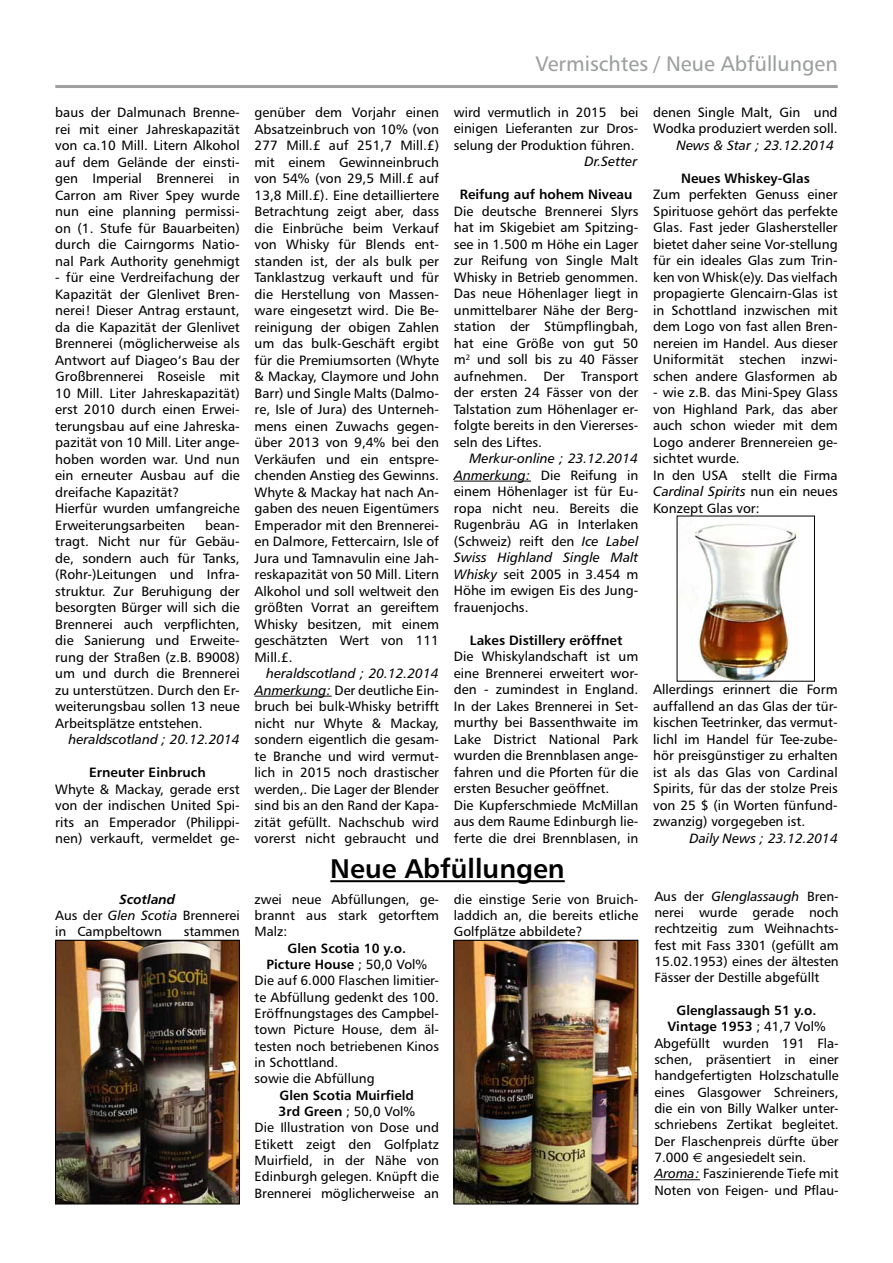
<style>
.page{position:relative;width:893px;height:1263px;background:#fff}
.page>*{position:absolute;margin:0;border:0;box-sizing:border-box;transform-origin:0 0}
.t1{font:27px "Frutiger Bold A";color:#000}
.t2{font:21px "Frutiger A";color:#9c9e9f}
.t3{font:13.5px/16.5px "Frutiger A";color:#000;text-align:justify}
.t4{font:13.5px "Frutiger Italic A";color:#000}
.t5{font:13.5px "Frutiger Bold A";color:#000}
.t6{font:13.35px/16.4px "Frutiger A";color:#000}
.t7{font:13.35px/16.4px "Frutiger Bold A";color:#000;text-align:center}
.t8{font:13.35px "Frutiger Italic A";color:#000}
.t9{font:13.35px "Frutiger Bold Italic A";color:#000}
.s1{font-family:"Frutiger Italic A"}
.s2{font-family:"Frutiger A"}
.s3{font-family:"Frutiger Bold A"}
.s4{font-family:"Euro Sans"}
</style>
<div class="page">
<hr style="left:55px;top:85px;width:783px;height:3px;background:#9c9e9f">
<hr style="left:330px;top:880px;width:235px;height:2px;background:#000">
<hr style="left:654px;top:1179px;width:46px;height:1px;background:#000">
<hr style="left:255px;top:696px;width:77px;height:1px;background:#000">
<hr style="left:454px;top:481px;width:77px;height:1px;background:#000">
<img style="left:693px;top:524px;width:104px;height:156px">
<img style="left:57px;top:942px;width:181px;height:260px">
<div style="left:55px;top:940px;width:185px;height:264px;border:1px solid #000"></div>
<img style="left:455px;top:942px;width:181px;height:260px">
<div style="left:453px;top:940px;width:185px;height:264px;border:1px solid #000"></div>
<p class="t3" style="left:55px;top:104px;width:186px">baus der Dalmunach Brenne&shy;rei mit einer Jahreskapazität von ca.10 Mill. Litern Alkohol auf dem Gelände der einsti&shy;gen Imperial Brennerei in Carron am River Spey wurde nun eine planning permissi&shy;on (1. Stufe für Bauarbeiten) durch die Cairngorms Natio&shy;nal Park Authority genehmigt</p>
<p class="t3" style="left:55px;top:269px;width:186px;text-align:left">- für eine Verdreifachung der<br>Kapazität der Glenlivet Bren&shy;nerei! Dieser Antrag erstaunt, da die Kapazität der Glenlivet<br>Brennerei (möglicherweise als<br>Antwort auf Diageo‘s Bau der<br>Großbrennerei Roseisle mit<br>10 Mill. Liter Jahreskapazität) erst 2010 durch einen Erwei&shy;terungsbau auf eine Jahreska&shy;pazität von 10 Mill. Liter ange&shy;hoben worden war. Und nun ein erneuter Ausbau auf die dreifache Kapazität?<br>Hierfür wurden umfangreiche<br>Erweiterungsarbeiten</p>
<p class="t3" style="left:55px;top:516px;width:186px;text-indent:150px">bean&shy;tragt. Nicht nur für Gebäu&shy;de, sondern auch für Tanks, (Rohr-)Leitungen und Infra&shy;struktur. Zur Beruhigung der besorgten Bürger will sich die Brennerei auch verpflichten, die Sanierung und Erweite&shy;rung der Straßen (z.B. B9008) um und durch die Brennerei zu unterstützen. Durch den Er&shy;weiterungsbau sollen 13 neue Arbeitsplätze entstehen.</p>
<p class="t4" style="left:69px;top:731px;width:173px">heraldscotland ; 20.12.2014</p>
<p class="t5" style="left:89px;top:764px;width:118px">Erneuter Einbruch</p>
<p class="t3" style="left:55px;top:780px;width:186px">Whyte &amp; Mackay, gerade erst von der indischen United Spi&shy;rits an Emperador (Philippi&shy;nen) verkauft, vermeldet ge-</p>
<p class="t9" style="left:120px;top:891px;width:57px">Scotland</p>
<p class="t6" style="left:55px;top:907px;width:186px">Aus der <span class="s1">Glen Scotia</span> Brennerei in Campbeltown</p>
<p class="t6" style="left:184px;top:923px;width:57px">stammen</p>
<p class="t3" style="left:255px;top:104px;width:186px">genüber dem Vorjahr einen Absatzeinbruch von 10% (von 277 Mill.£ auf 251,7 Mill.£) mit einem Gewinneinbruch von 54% (von 29,5 Mill.£ auf 13,8 Mill.£). Eine detailliertere Betrachtung zeigt aber, dass die Einbrüche beim Verkauf von Whisky für Blends ent&shy;standen ist, der als bulk per Tanklastzug verkauft und für die Herstellung von Massen&shy;ware eingesetzt wird. Die Be&shy;reinigung der obigen Zahlen um das bulk-Geschäft ergibt für die Premiumsorten (Whyte &amp; Mackay, Claymore und John Barr) und Single Malts (Dalmo&shy;re, Isle of Jura) des Unterneh&shy;mens einen Zuwachs gegen&shy;über 2013 von 9,4% bei den Verkäufen und ein entspre&shy;chenden Anstieg des Gewinns.<br>Whyte &amp; Mackay hat nach An&shy;gaben des neuen Eigentümers Emperador mit den Brennerei&shy;en Dalmore, Fettercairn, Isle of Jura und Tamnavulin eine Jah&shy;reskapazität von 50 Mill. Litern Alkohol und soll weltweit den größten Vorrat an gereiftem Whisky besitzen, mit einem geschätzten Wert von 111<br>Mill.£.</p>
<p class="t4" style="left:266px;top:665px;width:174px">heraldscotland ; 20.12.2014</p>
<p class="t3" style="left:255px;top:681px;width:186px"><span class="s1">Anmerkung:</span> Der deutliche Ein&shy;bruch bei bulk-Whisky betrifft nicht nur Whyte &amp; Mackay, sondern eigentlich die gesam&shy;te Branche und wird vermut&shy;lich in 2015 noch drastischer werden,. Die Lager der Blender sind bis an den Rand der Kapa&shy;zität gefüllt. Nachschub wird vorerst nicht gebraucht und</p>
<h2 class="t2" style="left:535px;top:51px;width:304px">Vermischtes / Neue Abfüllungen</h2>
<p class="t3" style="left:454px;top:103px;width:186px">wird vermutlich in 2015 bei einigen Lieferanten zur Dros&shy;selung der Produktion führen.</p>
<p class="t4" style="left:584px;top:153px;width:54px">Dr.Setter</p>
<p class="t5" style="left:460px;top:186px;width:174px">Reifung auf hohem Niveau</p>
<p class="t3" style="left:454px;top:202px;width:186px">Die deutsche Brennerei Slyrs hat im Skigebiet am Spitzing&shy;see in 1.500 m Höhe ein Lager zur Reifung von Single Malt Whisky in Betrieb genommen.<br>Das neue Höhenlager liegt in unmittelbarer Nähe der Berg&shy;station der Stümpflingbah, hat eine Größe von gut 50 m<sup>2</sup> und soll bis zu 40 Fässer aufnehmen. Der Transport der ersten 24 Fässer von der Talstation zum Höhenlager er&shy;folgte bereits in den Viererses&shy;seln des Liftes.</p>
<p class="t4" style="left:469px;top:450px;width:170px">Merkur-online ; 23.12.2014</p>
<p class="t3" style="left:454px;top:466px;width:186px"><span class="s1">Anmerkung:</span> Die Reifung in einem Höhenlager ist für Eu&shy;ropa nicht neu. Bereits die Rugenbräu AG in Interlaken (Schweiz) reift den <span class="s1">Ice Label</span></p>
<p class="t4" style="left:454px;top:549px;width:186px">Swiss Highland Single Malt</p>
<p class="t3" style="left:454px;top:565px;width:186px"><span class="s1">Whisky</span> seit 2005 in 3.454 m Höhe im ewigen Eis des Jung&shy;frauenjochs.</p>
<p class="t5" style="left:470px;top:631px;width:154px">Lakes Distillery eröffnet</p>
<p class="t3" style="left:454px;top:648px;width:186px;text-align:left">Die Whiskylandschaft ist um eine Brennerei erweitert wor&shy;den - zumindest in England.<br>In der Lakes Brennerei in Set&shy;murthy bei Bassenthwaite im<br>Lake District National Park wurden die Brennblasen ange&shy;fahren und die Pforten für die ersten Besucher geöffnet.<br>Die Kupferschmiede McMillan aus dem Raume Edinburgh lie&shy;ferte die drei Brennblasen, in</p>
<p class="t3" style="left:653px;top:103px;width:186px">denen Single Malt, Gin und<br>Wodka produziert werden soll.</p>
<p class="t4" style="left:676px;top:136px;width:159px">News &amp; Star ; 23.12.2014</p>
<p class="t5" style="left:681px;top:169px;width:130px">Neues Whiskey-Glas</p>
<p class="t3" style="left:653px;top:186px;width:186px">Zum perfekten Genuss einer Spirituose gehört das perfekte Glas. Fast jeder Glashersteller bietet daher seine Vor-stellung für ein ideales Glas zum Trin&shy;ken von Whisk(e)y. Das vielfach propagierte Glencairn-Glas ist in Schottland inzwischen mit dem Logo von fast allen Bren&shy;nereien im Handel. Aus dieser Uniformität stechen inzwi&shy;schen andere Glasformen ab</p>
<p class="t3" style="left:653px;top:384px;width:186px;text-align:left">- wie z.B. das Mini-Spey Glass von Highland Park, das aber auch schon wieder mit dem<br>Logo anderer Brennereien ge&shy;sichtet wurde.<br>In den USA stellt die Firma</p>
<p class="t4" style="left:653px;top:483px;width:186px">Cardinal Spirits <span class="s2">nun ein neues</span></p>
<p class="t3" style="left:653px;top:499px;width:108px">Konzept Glas vor:</p>
<p class="t3" style="left:653px;top:681px;width:186px">Allerdings erinnert die Form auffallend an das Glas der tür&shy;kischen Teetrinker, das vermut&shy;lichl im Handel für Tee-zube&shy;hör preisgünstiger zu erhalten ist als das Glas von Cardinal Spirits, für das der stolze Preis von 25 $ (in Worten fünfund&shy;zwanzig) vorgegeben ist.</p>
<p class="t4" style="left:689px;top:829px;width:150px">Daily News ; 23.12.2014</p>
<h1 class="t1" style="left:330px;top:852px;width:236px">Neue Abfüllungen</h1>
<p class="t6" style="left:255px;top:891px;width:186px;text-align:justify">zwei neue Abfüllungen, ge&shy;brannt aus stark getorftem Malz:</p>
<p class="t7" style="left:266px;top:940px;width:162px">Glen Scotia 10 y.o.<br>Picture House <span class="s2">; 50,0 Vol%</span></p>
<p class="t6" style="left:255px;top:972px;width:186px">Die auf 6.000 Flaschen limitier&shy;te Abfüllung gedenkt des 100.<br>Eröffnungstages des Campbel&shy;town Picture House, dem äl&shy;testen noch betriebenen Kinos in Schottland.<br>sowie die Abfüllung</p>
<p class="t7" style="left:280px;top:1087px;width:136px">Glen Scotia Muirfield</p>
<p class="t6" style="left:255px;top:1103px;width:186px;text-align:center"><span class="s3">3rd Green</span> ; 50,0 Vol%<br>Die Illustration von Dose und<br>Etikett zeigt den Golfplatz<br>Muirfield, in der Nähe von<br>Edinburgh gelegen. Knüpft die<br>Brennerei möglicherweise an</p>
<p class="t6" style="left:454px;top:891px;width:186px;text-align:justify">die einstige Serie von Bruich&shy;laddich an, die bereits etliche Golfplätze abbildete?</p>
<p class="t8" style="left:654px;top:887px;width:186px"><span class="s2">Aus der</span> Glenglassaugh <span class="s2">Bren-</span></p>
<p class="t6" style="left:654px;top:904px;width:186px;text-align:justify">nerei wurde gerade noch rechtzeitig zum Weihnachts&shy;fest mit Fass 3301 (gefüllt am 15.02.1953) eines der ältesten Fässer der Destille abgefüllt</p>
<p class="t7" style="left:667px;top:1002px;width:160px">Glenglassaugh 51 y.o.<br>Vintage 1953 <span class="s2">; 41,7 Vol%</span></p>
<p class="t6" style="left:654px;top:1034px;width:186px">Abgefüllt wurden 191 Fla&shy;schen, präsentiert in einer handgefertigten Holzschatulle eines Glasgower Schreiners, die ein von Billy Walker unter&shy;schriebens Zertikat begleitet.<br>Der Flaschenpreis dürfte über<br>7.000 <span class="s4">E</span> angesiedelt sein.<br><span class="s1">Aroma:</span> Faszinierende Tiefe mit<br>Noten von Feigen- und Pflau-</p>
</div>
